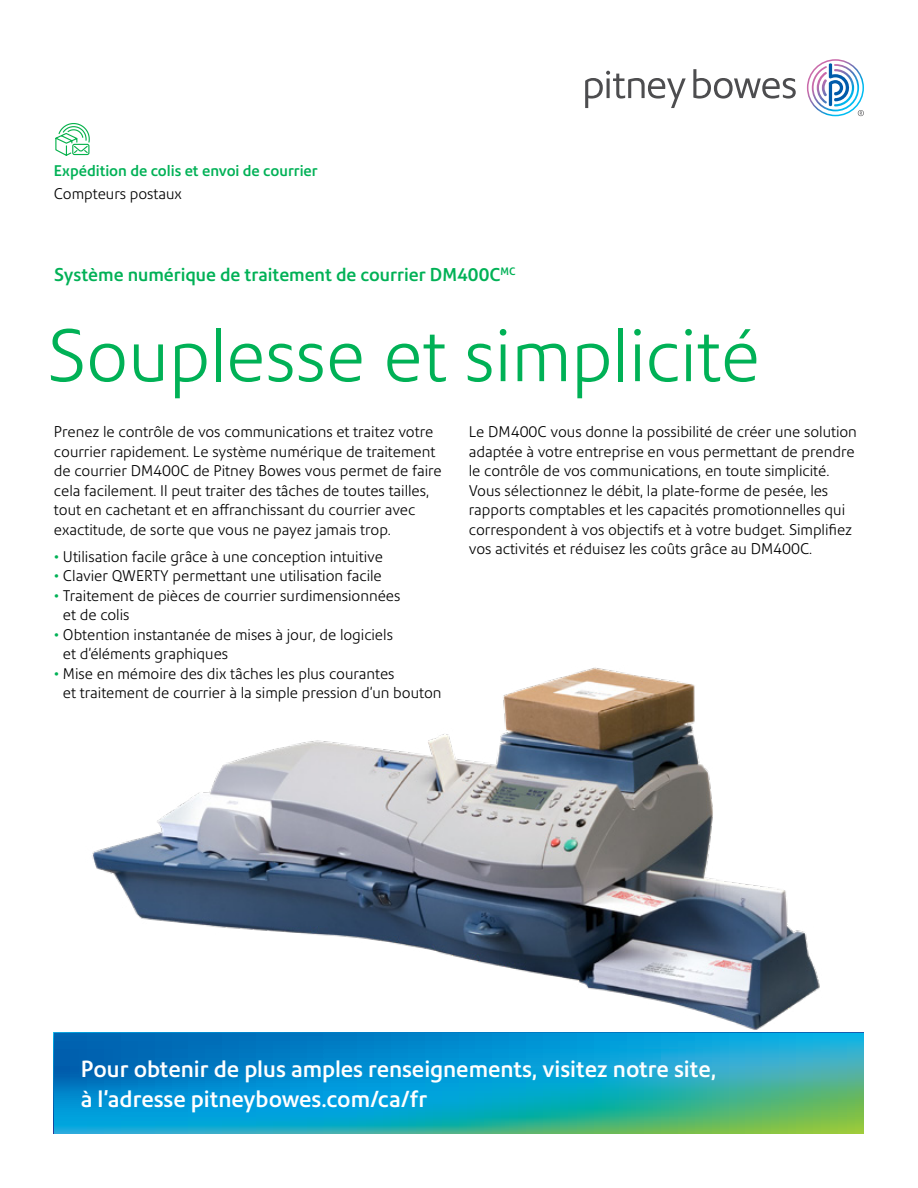
<style>
.page{position:relative;width:918px;height:1188px;background:#fff}
.page>*{position:absolute;margin:0;border:0;box-sizing:border-box;transform-origin:0 0}
.t1{font:300 72px "Precision Sans";color:#00b156}
.t2{font:500 22.5px/30px "Precision Sans";color:#fff}
.t3{font:500 18px "Precision Sans";color:#00b156}
.t4{font:300 15px/19.5px "Precision Sans";color:#000}
.t5{font:500 15px "Precision Sans";color:#00b156}
.s1{color:#00b156}
</style>
<div class="page">
<svg style="left:54px;top:1033px;width:810px;height:101px;background:#1da4b5"></svg>
<img style="left:68px;top:667px;width:772px;height:401px">
<svg style="left:55px;top:123px;width:35px;height:33px"></svg>
<svg style="left:585px;top:69px;width:211px;height:39px"></svg>
<svg style="left:807px;top:59px;width:57px;height:57px"></svg>
<p class="t5" style="left:54px;top:162px;width:265px">Expédition de colis et envoi de courrier</p>
<p class="t4" style="left:54px;top:184px;width:129px">Compteurs postaux</p>
<p class="t3" style="left:54px;top:263px;width:463px">Système numérique de traitement de courrier DM400C<sup>MC</sup></p>
<h1 class="t1" style="left:47px;top:312px;width:714px">Souplesse et simplicité</h1>
<p class="t4" style="left:54px;top:422px;width:389px">Prenez le contrôle de vos communications et traitez votre courrier rapidement. Le système numérique de traitement de courrier DM400C de Pitney Bowes vous permet de faire cela facilement. Il peut traiter des tâches de toutes tailles, tout en cachetant et en affranchissant du courrier avec exactitude, de sorte que vous ne payez jamais trop.</p>
<p class="t4" style="left:54px;top:547px;width:331px"><span class="s1">•</span> Utilisation facile grâce à une conception intuitive</p>
<p class="t4" style="left:54px;top:566px;width:329px"><span class="s1">•</span> Clavier QWERTY permettant une utilisation facile</p>
<p class="t4" style="left:63px;top:586px;width:339px;text-indent:-9px"><span class="s1">•</span> Traitement de pièces de courrier surdimensionnées et de colis</p>
<p class="t4" style="left:63px;top:625px;width:332px;text-indent:-9px"><span class="s1">•</span> Obtention instantanée de mises à jour, de logiciels et d'éléments graphiques</p>
<p class="t4" style="left:63px;top:664px;width:380px;text-indent:-9px"><span class="s1">•</span> Mise en mémoire des dix tâches les plus courantes<br>et traitement de courrier à la simple pression d'un bouton</p>
<p class="t4" style="left:469px;top:422px;width:390px">Le DM400C vous donne la possibilité de créer une solution adaptée à votre entreprise en vous permettant de prendre le contrôle de vos communications, en toute simplicité.<br>Vous sélectionnez le débit, la plate-forme de pesée, les rapports comptables et les capacités promotionnelles qui correspondent à vos objectifs et à votre budget. Simplifiez vos activités et réduisez les coûts grâce au DM400C.</p>
<h2 class="t2" style="left:81px;top:1054px;width:637px">Pour obtenir de plus amples renseignements, visitez notre site, à l'adresse pitneybowes.com/ca/fr</h2>
</div>
